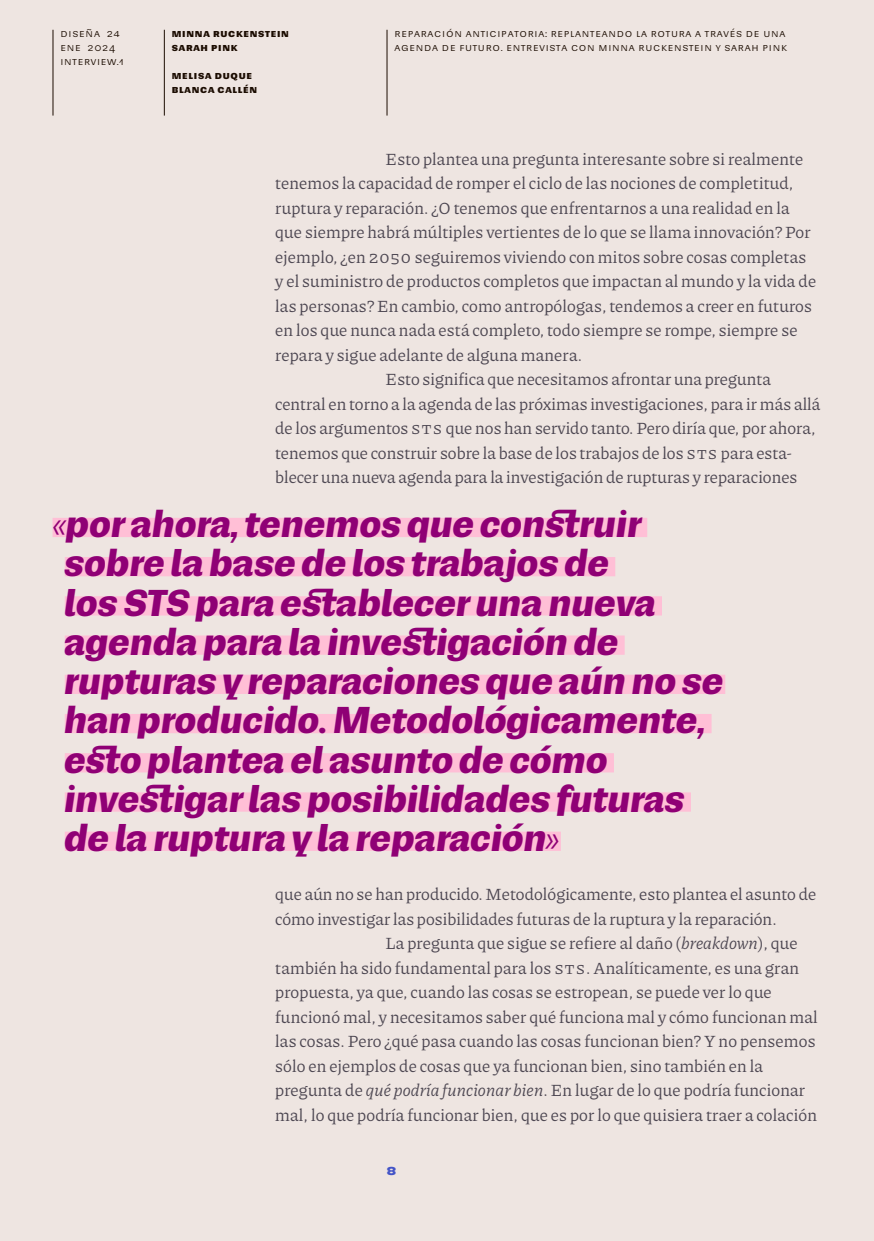
<style>
.page{position:relative;width:874px;height:1241px;background:#fff}
.page>*{position:absolute;margin:0;border:0;box-sizing:border-box;transform-origin:0 0}
.t1{font:italic 700 35px/39.2px "Sudamerican Grotesk";color:#8f0075}
.t2{font:17.15px "Piazzolla";letter-spacing:.01em;color:#4c4651}
.t3{font:700 14px "Sudamerican Grotesk";color:#4354c7}
.t4{font:10.5px/14px "Sudamerican Grotesk";letter-spacing:.07em;color:#1c0d02}
.t5{font:700 10.5px/14px "Sudamerican Grotesk";letter-spacing:.07em;color:#1c0d02}
.s1{font-style:italic}
</style>
<div class="page">
<div style="left:0;top:0;width:873px;height:1240px;background:#eee5e1"></div>
<hr style="left:52px;top:30px;width:1px;height:85px;background:#1c0d02">
<hr style="left:164px;top:30px;width:1px;height:85px;background:#1c0d02">
<hr style="left:386px;top:30px;width:1px;height:85px;background:#1c0d02">
<div style="left:52px;top:517px;width:595px;height:20px;background:#ffbfd6"></div>
<div style="left:65px;top:557px;width:550px;height:19px;background:#ffbfd6"></div>
<div style="left:65px;top:596px;width:596px;height:19px;background:#ffbfd6"></div>
<div style="left:65px;top:635px;width:559px;height:19px;background:#ffbfd6"></div>
<div style="left:65px;top:674px;width:659px;height:20px;background:#ffbfd6"></div>
<div style="left:65px;top:713px;width:646px;height:20px;background:#ffbfd6"></div>
<div style="left:65px;top:753px;width:548px;height:19px;background:#ffbfd6"></div>
<div style="left:65px;top:792px;width:625px;height:19px;background:#ffbfd6"></div>
<div style="left:65px;top:831px;width:495px;height:19px;background:#ffbfd6"></div>
<p class="t4" style="left:60px;top:26px;width:65px">Diseña 24<br>Ene 2024<br>I nterview.1</p>
<p class="t5" style="left:172px;top:26px;width:119px">Minna Ruckenstein<br>Sarah Pink</p>
<p class="t5" style="left:172px;top:68px;width:87px">Melisa Duque<br>Blanca Callén</p>
<p class="t4" style="left:394px;top:26px;width:393px">Reparación anticipatoria: Replanteando la rotura a través de una agenda de fu turo. E ntrevista con Minna Ruckenstein y Sarah Pink</p>
<p class="t2" style="left:385px;top:148px;width:419px">Esto plantea una pregunta interesante sobre si realmente</p>
<p class="t2" style="left:275px;top:172px;width:519px">tenemos la capacidad de romper el ciclo de las nociones de completitud,</p>
<p class="t2" style="left:275px;top:197px;width:516px">ruptura y reparación. ¿O tenemos que enfrentarnos a una realidad en la</p>
<p class="t2" style="left:275px;top:221px;width:536px">que siempre habrá múltiples vertientes de lo que se llama innovación? Por</p>
<p class="t2" style="left:275px;top:246px;width:532px">ejemplo, ¿en 2050 seguiremos viviendo con mitos sobre cosas completas</p>
<p class="t2" style="left:275px;top:270px;width:542px">y el suministro de productos completos que impactan al mundo y la vida de</p>
<p class="t2" style="left:275px;top:295px;width:538px">las personas? En cambio, como antropólogas, tendemos a creer en futuros</p>
<p class="t2" style="left:275px;top:319px;width:523px">en los que nunca nada está completo, todo siempre se rompe, siempre se</p>
<p class="t2" style="left:275px;top:344px;width:308px">repara y sigue adelante de alguna manera.</p>
<p class="t2" style="left:385px;top:368px;width:387px">Esto significa que necesitamos afrontar una pregunta</p>
<p class="t2" style="left:275px;top:393px;width:546px">central en torno a la agenda de las próximas investigaciones, para ir más allá</p>
<p class="t2" style="left:275px;top:417px;width:541px">de los argumentos STS que nos han servido tanto. Pero diría que, por ahora,</p>
<p class="t2" style="left:275px;top:442px;width:518px">tenemos que construir sobre la base de los trabajos de los STS para esta-</p>
<p class="t2" style="left:275px;top:466px;width:523px">blecer una nueva agenda para la investigación de rupturas y reparaciones</p>
<p class="t1" style="left:65px;top:502px;width:660px;text-indent:-12px">«por ahora, tenemos que construir sobre la base de los trabajos de<br>los STS para establecer una nueva agenda para la investigación de rupturas y reparaciones que aún no se han producido. Metodológicamente, esto plantea el asunto de cómo investigar las posibilidades futuras de la ruptura y la reparación»</p>
<p class="t2" style="left:275px;top:883px;width:542px">que aún no se han producido. Metodológicamente, esto plantea el asunto de</p>
<p class="t2" style="left:275px;top:907px;width:502px">cómo investigar las posibilidades futuras de la ruptura y la reparación.</p>
<p class="t2" style="left:385px;top:932px;width:413px">La pregunta que sigue se refiere al daño (<span class="s1">breakdown</span>), que</p>
<p class="t2" style="left:275px;top:956px;width:525px">también ha sido fundamental para los STS. Analíticamente, es una gran</p>
<p class="t2" style="left:275px;top:981px;width:498px">propuesta, ya que, cuando las cosas se estropean, se puede ver lo que</p>
<p class="t2" style="left:275px;top:1005px;width:544px">funcionó mal, y necesitamos saber qué funciona mal y cómo funcionan mal</p>
<p class="t2" style="left:275px;top:1030px;width:541px">las cosas. Pero ¿qué pasa cuando las cosas funcionan bien? Y no pensemos</p>
<p class="t2" style="left:275px;top:1054px;width:489px">sólo en ejemplos de cosas que ya funcionan bien, sino también en la</p>
<p class="t2" style="left:275px;top:1079px;width:531px">pregunta de <span class="s1">qué podría funcionar bien</span>. En lugar de lo que podría funcionar</p>
<p class="t2" style="left:275px;top:1103px;width:543px">mal, lo que podría funcionar bien, que es por lo que quisiera traer a colación</p>
<p class="t3" style="left:386px;top:1158px;width:12px">8</p>
</div>
